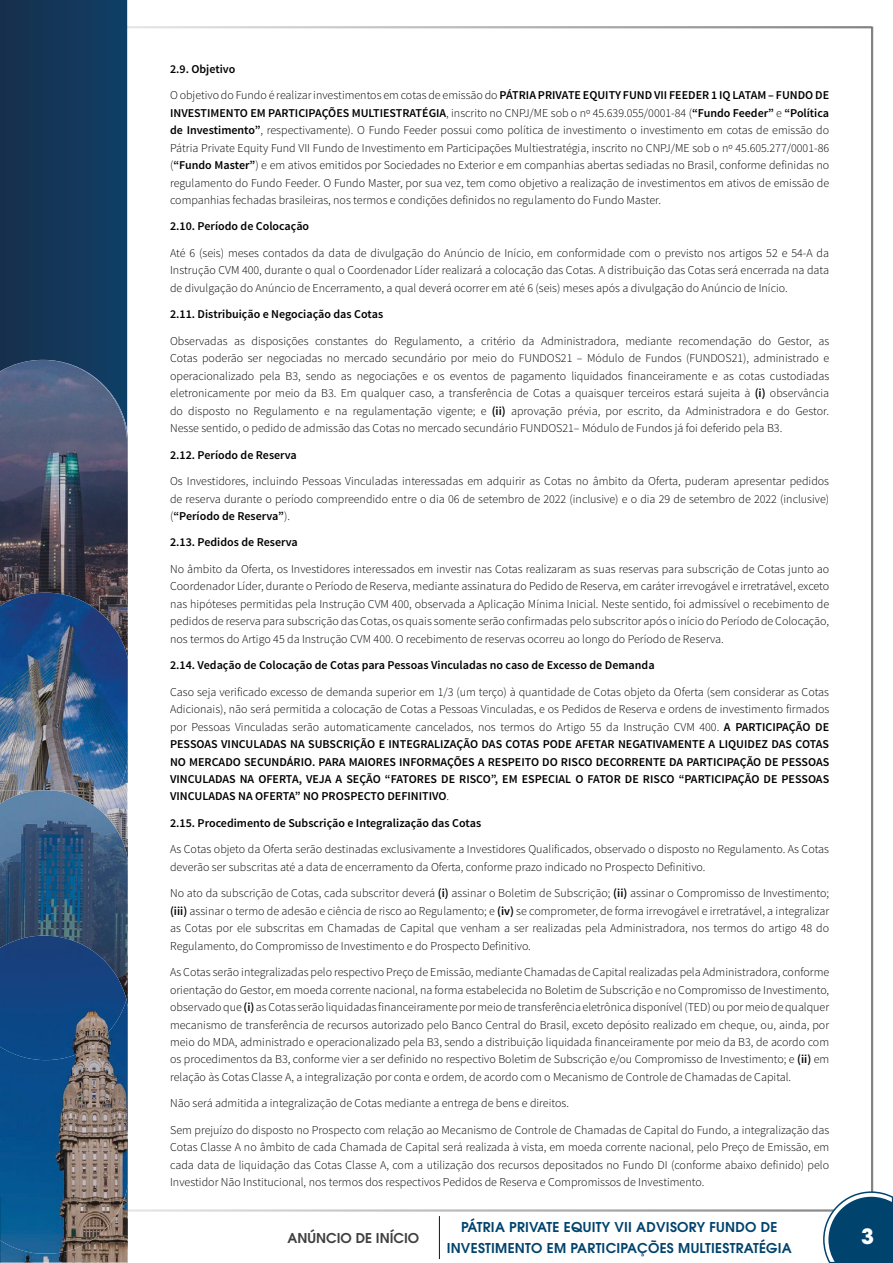
<style>
.page{position:relative;width:893px;height:1263px;background:#fff}
.page>*{position:absolute;margin:0;border:0;box-sizing:border-box;transform-origin:0 0}
.t1{font:700 21px "ITC Avant Garde Pro";color:#fff}
.t2{font:600 13.5px/21px "ITC Avant Garde Pro";letter-spacing:.02em;color:#00436d;text-align:center}
.t3{font:600 13.5px "ITC Avant Garde Pro";color:#404040}
.t4{font:300 12px/17.4px "Source Sans Pro";color:#000;text-align:justify}
.t5{font:600 12px/17.4px "Source Sans Pro";color:#000;text-align:justify}
.s1{font-weight:600}
.s2{font-weight:300}
</style>
<div class="page">
<hr style="left:871px;top:27px;width:2px;height:1176px;background:#404040">
<hr style="left:0;top:1209px;width:836px;height:2px;background:#404040">
<hr style="left:439px;top:1216px;width:1px;height:43px;background:#012841">
<hr style="left:59px;top:26px;width:812px;height:2px;background:#404040">
<svg style="left:0;top:0;width:127px;height:360px;background:#133658"></svg>
<img style="left:0;top:360px;width:127px;height:233px">
<img style="left:0;top:593px;width:127px;height:595px">
<img style="left:85px;top:1262px;width:42px;height:1px">
<img style="left:43px;top:1188px;width:84px;height:74px">
<img style="left:43px;top:936px;width:83px;height:124px">
<svg style="left:0;top:749px;width:43px;height:514px;background:#255888"></svg>
<svg style="left:822px;top:1190px;width:71px;height:73px"></svg>
<p class="t5" style="left:170px;top:60px;width:67px">2.9. Objetivo</p>
<p class="t4" style="left:170px;top:87px;width:661px">O objetivo do Fundo é realizar investimentos em cotas de emissão do <span class="s1">PÁTRIA PRIVATE EQUITY FUND VII FEEDER 1 IQ LATAM – FUNDO DE INVESTIMENTO EM PARTICIPAÇÕES MULTIESTRATÉGIA</span>, inscrito no CNPJ/ME sob o nº 45.639.055/0001-84 (<span class="s1">“Fundo Feeder”</span> e <span class="s1">“Política de Investimento”</span>, respectivamente). O Fundo Feeder possui como política de investimento o investimento em cotas de emissão do Pátria Private Equity Fund VII Fundo de Investimento em Participações Multiestratégia, inscrito no CNPJ/ME sob o nº 45.605.277/0001-86 (<span class="s1">“Fundo Master”</span>) e em ativos emitidos por Sociedades no Exterior e em companhias abertas sediadas no Brasil, conforme definidas no regulamento do Fundo Feeder. O Fundo Master, por sua vez, tem como objetivo a realização de investimentos em ativos de emissão de companhias fechadas brasileiras, nos termos e condições definidos no regulamento do Fundo Master.</p>
<p class="t5" style="left:170px;top:218px;width:141px">2.10. Período de Colocação</p>
<p class="t4" style="left:170px;top:244px;width:661px">Até 6 (seis) meses contados da data de divulgação do Anúncio de Início, em conformidade com o previsto nos artigos 52 e 54-A da Instrução CVM 400, durante o qual o Coordenador Líder realizará a colocação das Cotas. A distribuição das Cotas será encerrada na data de divulgação do Anúncio de Encerramento, a qual deverá ocorrer em até 6 (seis) meses após a divulgação do Anúncio de Início.</p>
<p class="t5" style="left:170px;top:306px;width:215px">2.11. Distribuição e Negociação das Cotas</p>
<p class="t4" style="left:170px;top:332px;width:661px">Observadas as disposições constantes do Regulamento, a critério da Administradora, mediante recomendação do Gestor, as Cotas poderão ser negociadas no mercado secundário por meio do FUNDOS21 – Módulo de Fundos (FUNDOS21), administrado e operacionalizado pela B3, sendo as negociações e os eventos de pagamento liquidados financeiramente e as cotas custodiadas eletronicamente por meio da B3. Em qualquer caso, a transferência de Cotas a quaisquer terceiros estará sujeita à <span class="s1">(i)</span> observância do disposto no Regulamento e na regulamentação vigente; e <span class="s1">(ii)</span> aprovação prévia, por escrito, da Administradora e do Gestor.<br>Nesse sentido, o pedido de admissão das Cotas no mercado secundário FUNDOS21– Módulo de Fundos já foi deferido pela B3.</p>
<p class="t5" style="left:170px;top:446px;width:128px">2.12. Período de Reserva</p>
<p class="t4" style="left:170px;top:472px;width:661px">Os Investidores, incluindo Pessoas Vinculadas interessadas em adquirir as Cotas no âmbito da Oferta, puderam apresentar pedidos de reserva durante o período compreendido entre o dia 06 de setembro de 2022 (inclusive) e o dia 29 de setembro de 2022 (inclusive) (<span class="s1">“Período de Reserva”</span>).</p>
<p class="t5" style="left:170px;top:534px;width:129px">2.13. Pedidos de Reserva</p>
<p class="t4" style="left:170px;top:560px;width:661px">No âmbito da Oferta, os Investidores interessados em investir nas Cotas realizaram as suas reservas para subscrição de Cotas junto ao Coordenador Líder, durante o Período de Reserva, mediante assinatura do Pedido de Reserva, em caráter irrevogável e irretratável, exceto nas hipóteses permitidas pela Instrução CVM 400, observada a Aplicação Mínima Inicial. Neste sentido, foi admissível o recebimento de pedidos de reserva para subscrição das Cotas, os quais somente serão confirmadas pelo subscritor após o início do Período de Colocação, nos termos do Artigo 45 da Instrução CVM 400. O recebimento de reservas ocorreu ao longo do Período de Reserva.</p>
<p class="t5" style="left:170px;top:657px;width:486px">2.14. Vedação de Colocação de Cotas para Pessoas Vinculadas no caso de Excesso de Demanda</p>
<p class="t5" style="left:170px;top:683px;width:661px"><span class="s2">Caso seja verificado excesso de demanda superior em 1/3 (um terço) à quantidade de Cotas objeto da Oferta (sem considerar as Cotas Adicionais), não será permitida a colocação de Cotas a Pessoas Vinculadas, e os Pedidos de Reserva e ordens de investimento firmados por Pessoas Vinculadas serão automaticamente cancelados, nos termos do Artigo 55 da Instrução CVM 400.</span> A PARTICIPAÇÃO DE PESSOAS VINCULADAS NA SUBSCRIÇÃO E INTEGRALIZAÇÃO DAS COTAS PODE AFETAR NEGATIVAMENTE A LIQUIDEZ DAS COTAS NO MERCADO SECUNDÁRIO. PARA MAIORES INFORMAÇÕES A RESPEITO DO RISCO DECORRENTE DA PARTICIPAÇÃO DE PESSOAS VINCULADAS NA OFERTA, VEJA A SEÇÃO “FATORES DE RISCO”, EM ESPECIAL O FATOR DE RISCO “PARTICIPAÇÃO DE PESSOAS VINCULADAS NA OFERTA” NO PROSPECTO DEFINITIVO<span class="s2">.</span></p>
<p class="t5" style="left:170px;top:814px;width:313px">2.15. Procedimento de Subscrição e Integralização das Cotas</p>
<p class="t4" style="left:170px;top:841px;width:661px">As Cotas objeto da Oferta serão destinadas exclusivamente a Investidores Qualificados, observado o disposto no Regulamento. As Cotas deverão ser subscritas até a data de encerramento da Oferta, conforme prazo indicado no Prospecto Definitivo.</p>
<p class="t4" style="left:170px;top:885px;width:661px">No ato da subscrição de Cotas, cada subscritor deverá <span class="s1">(i)</span> assinar o Boletim de Subscrição; <span class="s1">(ii)</span> assinar o Compromisso de Investimento; <span class="s1">(iii)</span> assinar o termo de adesão e ciência de risco ao Regulamento; e <span class="s1">(iv)</span> se comprometer, de forma irrevogável e irretratável, a integralizar as Cotas por ele subscritas em Chamadas de Capital que venham a ser realizadas pela Administradora, nos termos do artigo 48 do Regulamento, do Compromisso de Investimento e do Prospecto Definitivo.</p>
<p class="t4" style="left:170px;top:963px;width:661px">As Cotas serão integralizadas pelo respectivo Preço de Emissão, mediante Chamadas de Capital realizadas pela Administradora, conforme orientação do Gestor, em moeda corrente nacional, na forma estabelecida no Boletim de Subscrição e no Compromisso de Investimento, observado que <span class="s1">(i)</span> as Cotas serão liquidadas financeiramente por meio de transferência eletrônica disponível (TED) ou por meio de qualquer mecanismo de transferência de recursos autorizado pelo Banco Central do Brasil, exceto depósito realizado em cheque, ou, ainda, por meio do MDA, administrado e operacionalizado pela B3, sendo a distribuição liquidada financeiramente por meio da B3, de acordo com os procedimentos da B3, conforme vier a ser definido no respectivo Boletim de Subscrição e/ou Compromisso de Investimento; e <span class="s1">(ii)</span> em relação às Cotas Classe A, a integralização por conta e ordem, de acordo com o Mecanismo de Controle de Chamadas de Capital.</p>
<p class="t4" style="left:170px;top:1095px;width:400px">Não será admitida a integralização de Cotas mediante a entrega de bens e direitos.</p>
<p class="t4" style="left:170px;top:1121px;width:661px">Sem prejuízo do disposto no Prospecto com relação ao Mecanismo de Controle de Chamadas de Capital do Fundo, a integralização das Cotas Classe A no âmbito de cada Chamada de Capital será realizada à vista, em moeda corrente nacional, pelo Preço de Emissão, em cada data de liquidação das Cotas Classe A, com a utilização dos recursos depositados no Fundo DI (conforme abaixo definido) pelo Investidor Não Institucional, nos termos dos respectivos Pedidos de Reserva e Compromissos de Investimento.</p>
<p class="t3" style="left:288px;top:1229px;width:133px">ANÚNCIO DE INÍCIO</p>
<p class="t2" style="left:447px;top:1216px;width:347px">PÁTRIA PRIVATE EQUITY VII ADVISORY FUNDO DE<br>INVESTIMENTO EM PARTICIPAÇÕES MULTIESTRATÉGIA</p>
<h1 class="t1" style="left:861px;top:1222px;width:14px">3</h1>
</div>
